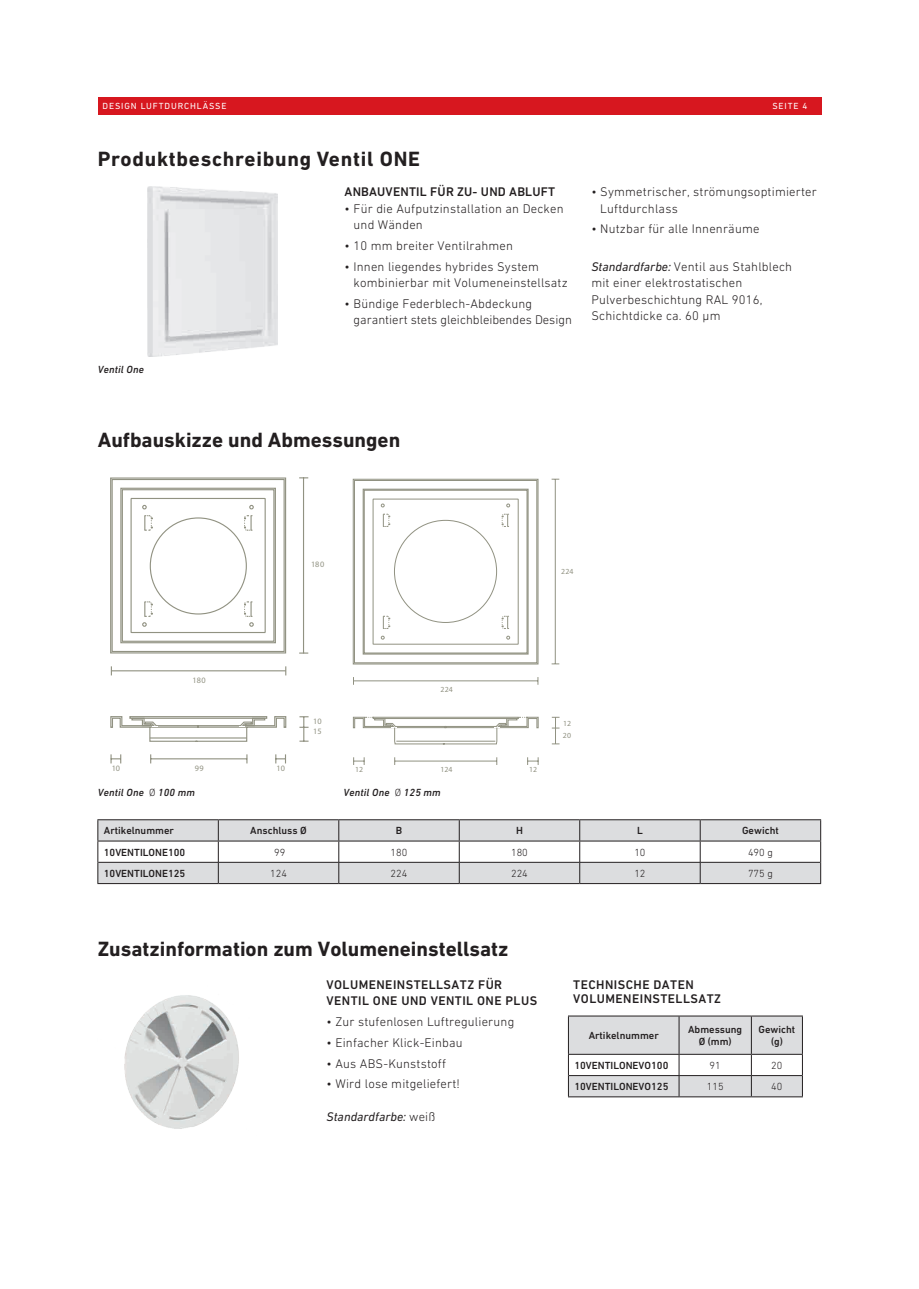
<style>
.page{position:relative;width:919px;height:1289px;background:#fff}
.page>*{position:absolute;margin:0;border:0;box-sizing:border-box;transform-origin:0 0}
.Hauptüberschrift{font:700 21px "DIN Next LT Pro";color:#231f20}
.Teilüberschrift{font:700 21px "DIN Next LT Pro";letter-spacing:.035em;color:#231f20}
.t1{font:300 12.75px/16.5px "DIN Next LT Pro";letter-spacing:.015em;color:#231f20}
.Teilüberschrift-2{font:500 12.75px/16.5px "DIN Next LT Pro";letter-spacing:.035em;color:#231f20}
.Teilüberschrift-3{font:500 12.75px "DIN Next LT Pro";letter-spacing:.015em;color:#231f20}
.t2{font:italic 12.75px "DIN Next LT Pro";color:#231f20}
.Teilüberschrift-4{font:500 10.5px/12.6px "DIN Next LT Pro";color:#231f20;text-align:center}
.Hauptüberschrift-2{font:italic 500 10.5px "DIN Next LT Pro";letter-spacing:.015em;color:#231f20}
.Teilüberschrift-5{font:300 10.5px "DIN Next LT Pro";color:#231f20}
.t3{font:9px "DIN Next LT Pro";letter-spacing:.1em;color:#fff}
.t4{font:300 condensed 8.25px/10.2px "Univers";letter-spacing:.005em;color:#919282}
.t5{font:300 condensed 7.8px/12.6px "Univers";color:#919282}
.s1{font-weight:400;font-style:italic}
.s2{font-weight:300;font-style:normal}
</style>
<div class="page">
<div style="left:98px;top:98px;width:723px;height:17px;background:#d7171f"></div>
<img style="left:148px;top:187px;width:129px;height:170px">
<svg style="left:110px;top:477px;width:199px;height:265px"></svg>
<hr style="left:151px;top:758px;width:96px;height:1px;background:#919282">
<svg style="left:275px;top:754px;width:11px;height:9px"></svg>
<svg style="left:110px;top:754px;width:11px;height:9px"></svg>
<svg style="left:352px;top:478px;width:208px;height:207px"></svg>
<svg style="left:352px;top:716px;width:208px;height:29px"></svg>
<hr style="left:395px;top:760px;width:102px;height:1px;background:#919282">
<svg style="left:353px;top:757px;width:11px;height:8px"></svg>
<svg style="left:527px;top:757px;width:11px;height:8px"></svg>
<svg style="left:97px;top:819px;width:724px;height:64px"></svg>
<hr style="left:97px;top:883px;width:121px;height:1px;background:#231f20">
<hr style="left:218px;top:883px;width:121px;height:1px;background:#231f20">
<hr style="left:339px;top:883px;width:120px;height:1px;background:#231f20">
<hr style="left:459px;top:883px;width:120px;height:1px;background:#231f20">
<hr style="left:579px;top:883px;width:121px;height:1px;background:#231f20">
<hr style="left:700px;top:883px;width:121px;height:1px;background:#231f20">
<img style="left:124px;top:995px;width:115px;height:134px">
<hr style="left:568px;top:1096px;width:111px;height:1px;background:#231f20">
<hr style="left:679px;top:1096px;width:72px;height:1px;background:#231f20">
<hr style="left:751px;top:1096px;width:51px;height:1px;background:#231f20">
<svg style="left:568px;top:1016px;width:234px;height:80px"></svg>
<hr style="left:568px;top:1015px;width:111px;height:1px;background:#231f20">
<hr style="left:568px;top:1016px;width:1px;height:37px;background:#231f20">
<hr style="left:679px;top:1015px;width:72px;height:1px;background:#231f20">
<hr style="left:751px;top:1015px;width:51px;height:1px;background:#231f20">
<hr style="left:801px;top:1016px;width:1px;height:37px;background:#231f20">
<hr style="left:568px;top:1053px;width:111px;height:1px;background:#231f20">
<hr style="left:679px;top:1053px;width:72px;height:1px;background:#231f20">
<hr style="left:751px;top:1053px;width:51px;height:1px;background:#231f20">
<p class="t3" style="left:102px;top:101px;width:125px">DESIGN LUFTDURCHLÄSSE</p>
<p class="t3" style="left:772px;top:101px;width:37px">SEITE 4</p>
<p class="Teilüberschrift" style="left:98px;top:146px;width:324px">Produktbeschreibung Ventil ONE</p>
<p class="Hauptüberschrift-2" style="left:98px;top:363px;width:48px">Ventil One</p>
<p class="Teilüberschrift-3" style="left:344px;top:185px;width:212px">ANBAUVENTIL FÜR ZU- UND ABLUFT</p>
<p class="t1" style="left:344px;top:200px;width:220px">• Für die Aufputzinstallation an Decken</p>
<p class="t1" style="left:353px;top:216px;width:71px">und Wänden</p>
<p class="t1" style="left:344px;top:237px;width:170px">• 10 mm breiter Ventilrahmen</p>
<p class="t1" style="left:344px;top:258px;width:196px">• Innen liegendes hybrides System</p>
<p class="t1" style="left:353px;top:274px;width:216px">kombinierbar mit Volumeneinstellsatz</p>
<p class="t1" style="left:344px;top:295px;width:189px">• Bündige Federblech-Abdeckung</p>
<p class="t1" style="left:353px;top:311px;width:220px">garantiert stets gleichbleibendes Design</p>
<p class="t1" style="left:591px;top:184px;width:227px">• Symmetrischer, strömungsoptimierter</p>
<p class="t1" style="left:600px;top:200px;width:79px">Luftdurchlass</p>
<p class="t1" style="left:591px;top:221px;width:169px">• Nutzbar für alle Innenräume</p>
<p class="t1" style="left:591px;top:258px;width:202px"><span class="s1">Standardfarbe:</span> Ventil aus Stahlblech mit einer elektrostatischen<br>Pulverbeschichtung RAL 9016,<br>Schichtdicke ca. 60 µm</p>
<p class="Hauptüberschrift" style="left:98px;top:427px;width:304px">Aufbauskizze und Abmessungen</p>
<p class="t4" style="left:311px;top:559px;width:15px">180</p>
<p class="t5" style="left:561px;top:565px;width:14px">224</p>
<p class="t4" style="left:192px;top:675px;width:15px">180</p>
<p class="t4" style="left:112px;top:763px;width:10px">10</p>
<p class="t4" style="left:195px;top:763px;width:10px">99</p>
<p class="t4" style="left:276px;top:763px;width:10px">10</p>
<p class="Hauptüberschrift-2" style="left:98px;top:785px;width:99px">Ventil One <span class="s2">Ø</span> 100 mm</p>
<p class="t4" style="left:313px;top:715px;width:10px">10<br>15</p>
<p class="t5" style="left:440px;top:683px;width:14px">224</p>
<p class="t5" style="left:355px;top:763px;width:9px">12</p>
<p class="t5" style="left:529px;top:763px;width:9px">12</p>
<p class="t5" style="left:440px;top:763px;width:13px">124</p>
<p class="Hauptüberschrift-2" style="left:343px;top:785px;width:99px">Ventil One <span class="s2">Ø</span> 125 mm</p>
<p class="t5" style="left:563px;top:716px;width:10px">12<br>20</p>
<p class="Teilüberschrift-4" style="left:104px;top:824px;width:72px">Artikelnummer</p>
<p class="Teilüberschrift-4" style="left:250px;top:824px;width:58px">Anschluss Ø</p>
<p class="Teilüberschrift-4" style="left:396px;top:824px;width:8px">B</p>
<p class="Teilüberschrift-4" style="left:516px;top:824px;width:8px">H</p>
<p class="Teilüberschrift-4" style="left:637px;top:824px;width:7px">L</p>
<p class="Teilüberschrift-4" style="left:742px;top:824px;width:38px">Gewicht</p>
<p class="Teilüberschrift-4" style="left:104px;top:845px;width:83px">10VENTILONE100</p>
<p class="Teilüberschrift-5" style="left:274px;top:846px;width:13px">99</p>
<p class="Teilüberschrift-5" style="left:390px;top:846px;width:18px">180</p>
<p class="Teilüberschrift-5" style="left:511px;top:846px;width:18px">180</p>
<p class="Teilüberschrift-5" style="left:634px;top:846px;width:13px">10</p>
<p class="Teilüberschrift-5" style="left:748px;top:846px;width:26px">490 g</p>
<p class="Teilüberschrift-4" style="left:104px;top:867px;width:83px">10VENTILONE125</p>
<p class="Teilüberschrift-5" style="left:270px;top:867px;width:18px">124</p>
<p class="Teilüberschrift-5" style="left:390px;top:867px;width:18px">224</p>
<p class="Teilüberschrift-5" style="left:511px;top:867px;width:18px">224</p>
<p class="Teilüberschrift-5" style="left:634px;top:867px;width:13px">12</p>
<p class="Teilüberschrift-5" style="left:748px;top:867px;width:26px">775 g</p>
<p class="Hauptüberschrift" style="left:98px;top:936px;width:412px">Zusatzinformation zum Volumeneinstellsatz</p>
<p class="Teilüberschrift-2" style="left:326px;top:976px;width:212px">VOLUMENEINSTELLSATZ FÜR<br>VENTIL ONE UND VENTIL ONE PLUS</p>
<p class="t1" style="left:326px;top:1013px;width:189px">• Zur stufenlosen Luftregulierung</p>
<p class="t1" style="left:326px;top:1034px;width:138px">• Einfacher Klick-Einbau</p>
<p class="t1" style="left:326px;top:1054px;width:121px">• Aus ABS-Kunststoff</p>
<p class="t1" style="left:326px;top:1075px;width:135px">• Wird lose mitgeliefert!</p>
<p class="t2" style="left:326px;top:1109px;width:110px">Standardfarbe: <span class="s2">weiß</span></p>
<p class="Teilüberschrift-2" style="left:573px;top:977px;width:149px;line-height:14.2px">TECHNISCHE DATEN<br>VOLUMENEINSTELLSATZ</p>
<p class="Teilüberschrift-4" style="left:588px;top:1029px;width:72px">Artikelnummer</p>
<p class="Teilüberschrift-4" style="left:688px;top:1022px;width:56px">Abmessung<br>Ø (mm)</p>
<p class="Teilüberschrift-4" style="left:758px;top:1022px;width:38px">Gewicht (g)</p>
<p class="Teilüberschrift-4" style="left:574px;top:1058px;width:95px">10VENTILONEVO100</p>
<p class="Teilüberschrift-5" style="left:709px;top:1059px;width:13px">91</p>
<p class="Teilüberschrift-5" style="left:771px;top:1059px;width:13px">20</p>
<p class="Teilüberschrift-4" style="left:574px;top:1080px;width:95px">10VENTILONEVO125</p>
<p class="Teilüberschrift-5" style="left:706px;top:1080px;width:18px">115</p>
<p class="Teilüberschrift-5" style="left:771px;top:1080px;width:13px">40</p>
</div>
